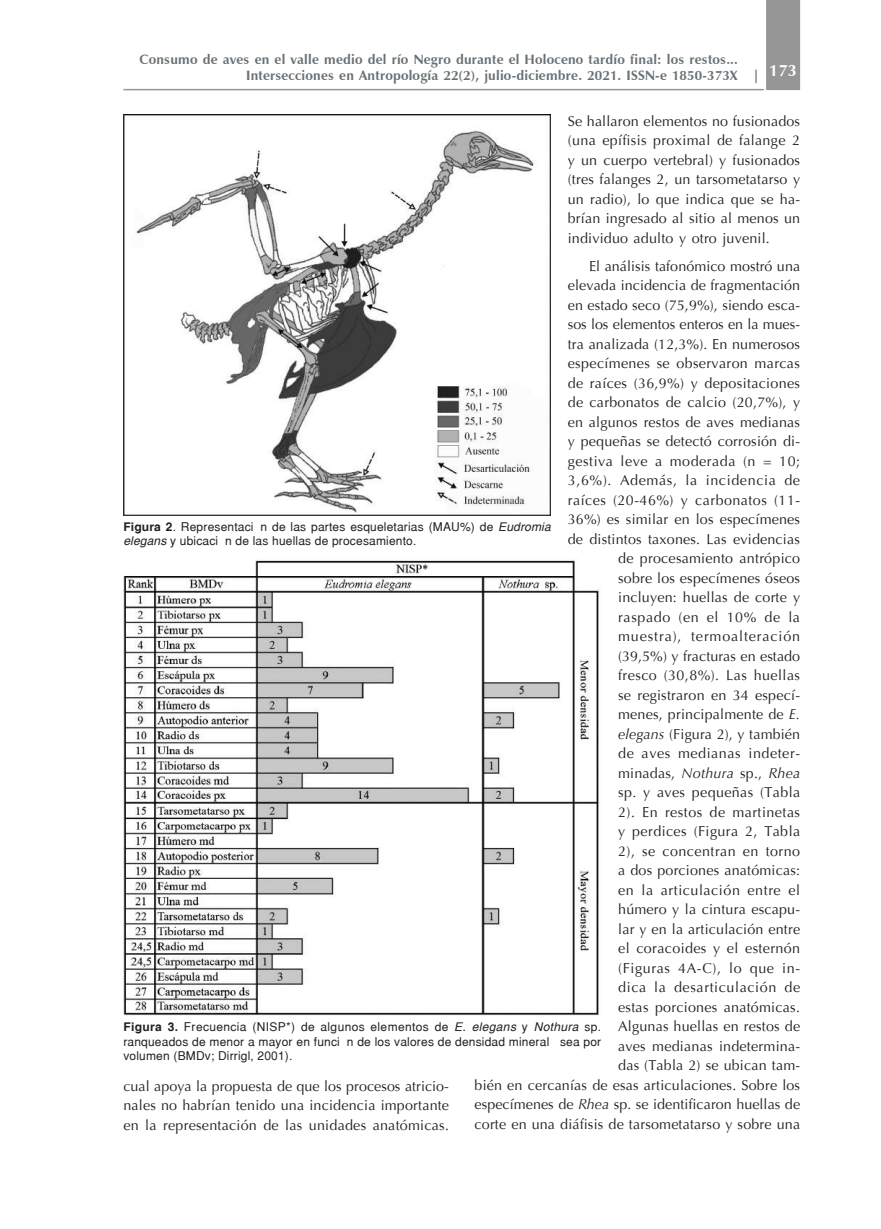
<style>
.page{position:relative;width:881px;height:1229px;background:#fff}
.page>*{position:absolute;margin:0;border:0;box-sizing:border-box;transform-origin:0 0}
.t1{font:700 16.5px "Zapf Humanist 601 BT";color:#fff}
.t2{font:14.25px/19.5px "Optima";letter-spacing:.015em;color:#231f20;text-align:justify}
.t3{font:700 13.5px/16.5px "Zapf Humanist 601 BT";letter-spacing:.015em;color:#697176;text-align:right}
.t4{font:12px/14.4px "Helvetica";letter-spacing:.015em;color:#231f20}
.s1{font-style:italic}
.s2{font-weight:700}
</style>
<div class="page">
<hr style="left:123px;top:89px;width:640px;height:1px;background:#969696">
<div style="left:766px;top:0;width:33px;height:90px;background:#969696"></div>
<img style="left:123px;top:115px;width:427px;height:401px">
<img style="left:123px;top:558px;width:476px;height:457px">
<p class="t3" style="left:139px;top:51px;width:599px">Consumo de aves en el valle medio del río Negro durante el Holoceno tardío final: los restos...<br>Intersecciones en Antropología 22(2), julio-diciembre. 2021. ISSN-e 1850-373X</p>
<p class="t1" style="left:752px;top:60px;width:45px"><sub>|</sub> 173</p>
<p class="t2" style="left:567px;top:111px;width:234px">Se hallaron elementos no fusionados (una epífisis proximal de falange 2 y un cuerpo vertebral) y fusionados (tres falanges 2, un tarsometatarso y un radio), lo que indica que se ha&shy;brían ingresado al sitio al menos un individuo adulto y otro juvenil.</p>
<p class="t2" style="left:474px;top:256px;width:327px;text-align:right">El análisis tafonómico mostró una<br>elevada incidencia de fragmentación<br>en estado seco (75,9%), siendo esca-<br>sos los elementos enteros en la mues-<br>tra analizada (12,3%). En numerosos<br>especímenes se observaron marcas<br>de raíces (36,9%) y depositaciones<br>de carbonatos de calcio (20,7%), y<br>en algunos restos de aves medianas<br>y pequeñas se detectó corrosión di-<br>gestiva leve a moderada (n = 10;<br>3,6%). Además, la incidencia de<br>raíces (20-46%) y carbonatos (11-<br>36%) es similar en los especímenes<br>de distintos taxones. Las evidencias<br>de procesamiento antrópico<br>sobre los especímenes óseos<br>incluyen: huellas de corte y<br>raspado (en el 10% de la<br>muestra), termoalteración<br>(39,5%) y fracturas en estado<br>fresco (30,8%). Las huellas<br>se registraron en 34 especí-<br>menes, principalmente de <span class="s1">E.<br>elegans</span> (Figura 2), y también<br>de aves medianas indeter-<br>minadas, <span class="s1">Nothura</span> sp., <span class="s1">Rhea<br></span>sp. y aves pequeñas (Tabla<br>2). En restos de martinetas<br>y perdices (Figura 2, Tabla<br>2), se concentran en torno<br>a dos porciones anatómicas:<br>en la articulación entre el<br>húmero y la cintura escapu-<br>lar y en la articulación entre<br>el coracoides y el esternón<br>(Figuras 4A-C), lo que in-<br>dica la desarticulación de<br>estas porciones anatómicas.<br>Algunas huellas en restos de<br>aves medianas indetermina-<br>das (Tabla 2) se ubican tam-<br>bién en cercanías de esas articulaciones. Sobre los especímenes de <span class="s1">Rhea</span> sp. se identificaron huellas de corte en una diáfisis de tarsometatarso y sobre una</p>
<p class="t4" style="left:123px;top:519px;width:428px"><span class="s2">Figura 2</span>. Representación de las partes esqueletarias (MAU%) de <span class="s1">Eudromia elegans</span> y ubicación de las huellas de procesamiento.</p>
<p class="t4" style="left:123px;top:1020px;width:479px;text-align:justify"><span class="s2">Figura 3.</span> Frecuencia (NISP*) de algunos elementos de <span class="s1">E. elegans</span> y <span class="s1">Nothura</span> sp. ranqueados de menor a mayor en función de los valores de densidad mineral ósea por volumen (BMDv; Dirrigl, 2001).</p>
<p class="t2" style="left:123px;top:1076px;width:327px">cual apoya la propuesta de que los procesos atricio&shy;nales no habrían tenido una incidencia importante en la representación de las unidades anatómicas.</p>
</div>
